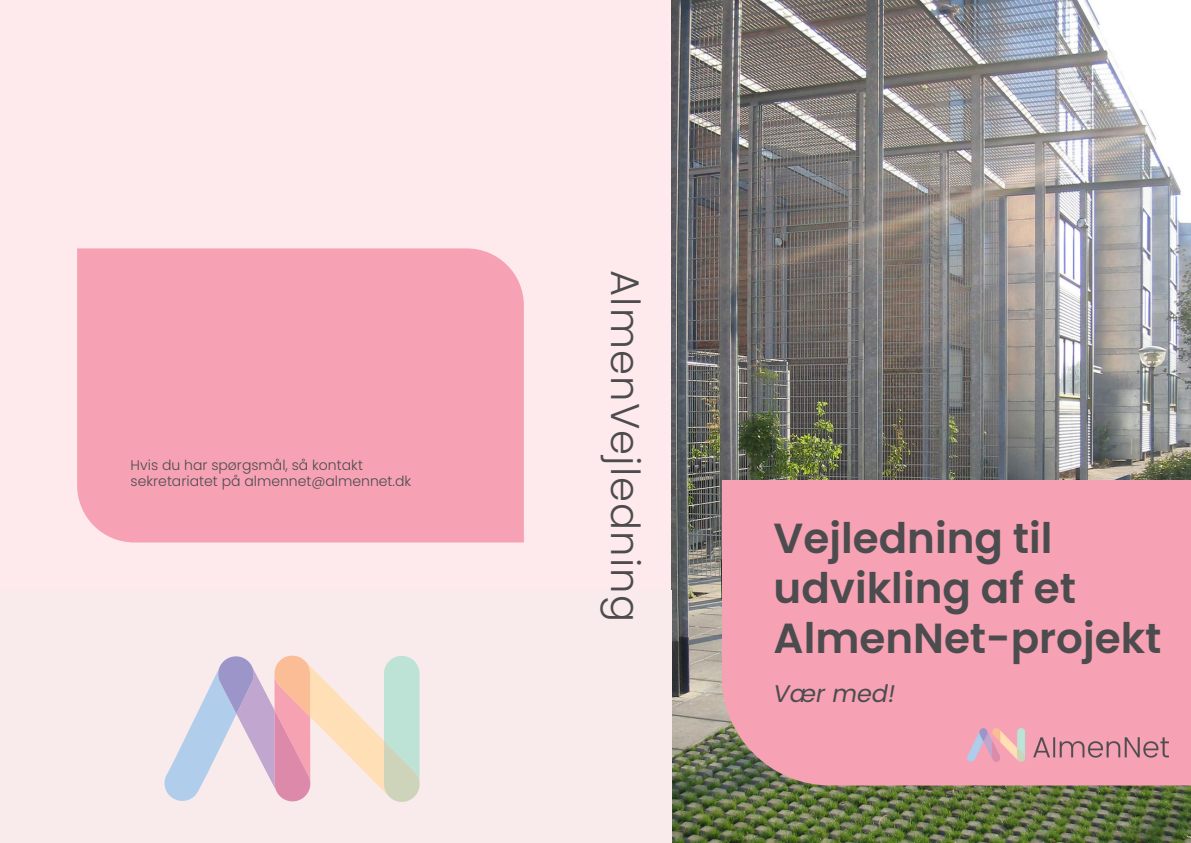
<style>
.page{position:relative;width:1191px;height:843px;background:#fff}
.page>*{position:absolute;margin:0;border:0;box-sizing:border-box;transform-origin:0 0}
.t1{font:600 42px/50.2px "Poppins";color:#4c4c4e}
.t2{font:300 40px "Poppins";letter-spacing:.03em;color:#4c4c4e}
.t3{font:italic 24px "Poppins";color:#4c4c4e}
.t4{font:300 14px/16.5px "Poppins";color:#4c4c4e}
</style>
<div class="page">
<img style="left:671px;top:0;width:519px;height:842px">
<div style="left:721px;top:480px;width:469px;height:305px;background:#f6a2b4"></div>
<div style="left:0;top:0;width:670px;height:658px;background:#feeaec"></div>
<div style="left:77px;top:248px;width:447px;height:294px;background:#f6a2b4"></div>
<img style="left:967px;top:728px;width:201px;height:33px">
<div style="left:0;top:589px;width:671px;height:253px;background:#f9ebec"></div>
<svg style="left:164px;top:655px;width:255px;height:146px"></svg>
<h1 class="t4" style="left:131px;top:456px;width:282px">Hvis du har spørgsmål, så kontakt sekretariatet på almennet@almennet.dk</h1>
<h3 class="t2" style="left:653px;top:270px;width:353px;rotate:90deg">AlmenVejledning</h3>
<h2 class="t1" style="left:773px;top:512px;width:389px">Vejledning til udvikling af et<br>AlmenNet-projekt</h2>
<p class="t3" style="left:773px;top:676px;width:123px">Vær med!</p>
</div>
